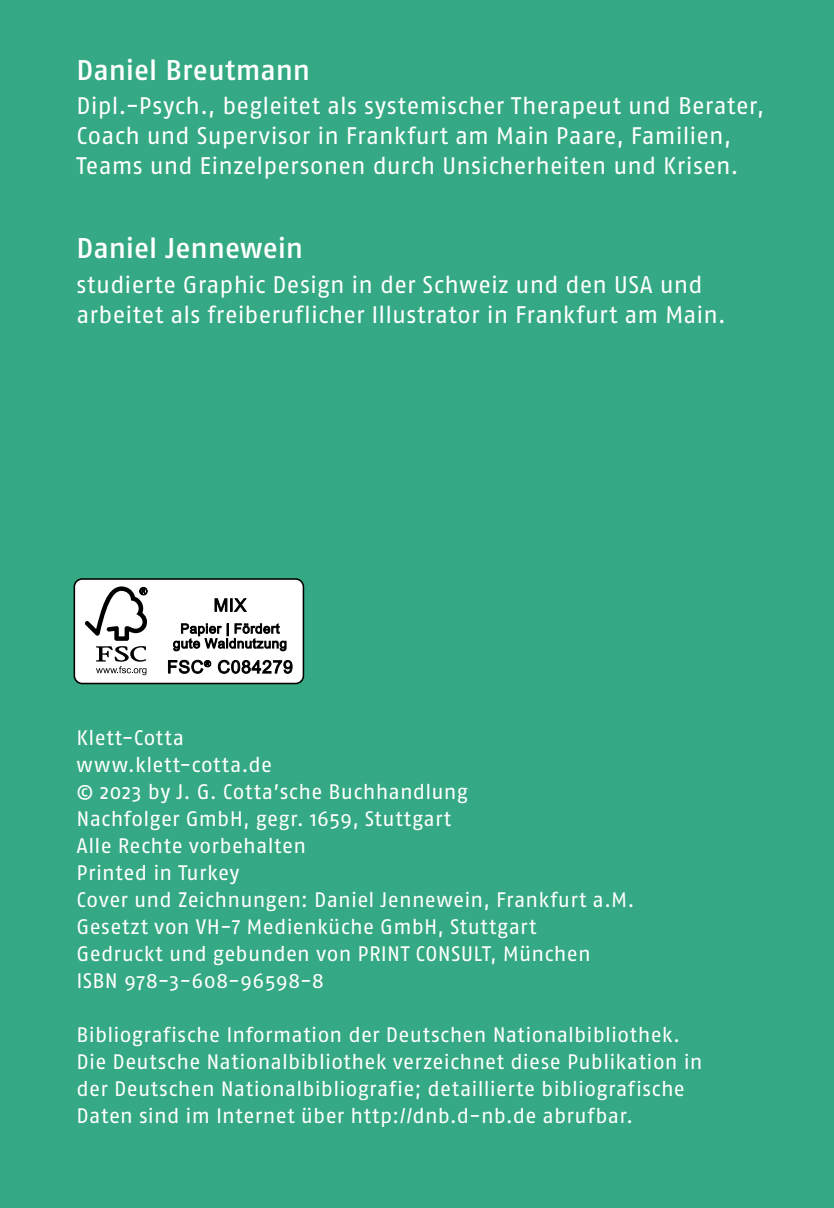
<style>
.page{position:relative;width:834px;height:1208px;background:#fff}
.page>*{position:absolute;margin:0;border:0;box-sizing:border-box;transform-origin:0 0}
.t1{font:500 28.5px "Fago No";letter-spacing:-.005em;color:#fff}
.t2{font:24px/30px "Fago No";letter-spacing:.005em;color:#fff}
.t3{font:21px/27px "Fago No";letter-spacing:.01em;color:#fff}
</style>
<div class="page">
<div style="left:0;top:0;width:833px;height:1208px;background:#34a983"></div>
<div style="left:74px;top:579px;width:229px;height:104px;background:#fff;border-radius:8px"></div>
<div style="left:74px;top:578px;width:230px;height:106px;border:2px solid #000;border-radius:8px"></div>
<svg style="left:85px;top:586px;width:63px;height:89px"></svg>
<svg style="left:214px;top:598px;width:33px;height:14px"></svg>
<svg style="left:173px;top:623px;width:113px;height:28px"></svg>
<svg style="left:168px;top:659px;width:43px;height:15px"></svg>
<svg style="left:217px;top:659px;width:76px;height:15px"></svg>
<h1 class="t1" style="left:77px;top:54px;width:235px">Daniel Breutmann</h1>
<p class="t2" style="left:77px;top:91px;width:689px">Dipl.-Psych., begleitet als systemischer Therapeut und Berater,<br>Coach und Supervisor in Frankfurt am Main Paare, Familien,<br>Teams und Einzelpersonen durch Unsicherheiten und Krisen.</p>
<h1 class="t1" style="left:77px;top:232px;width:228px">Daniel Jennewein</h1>
<p class="t2" style="left:77px;top:269px;width:651px">studierte Graphic Design in der Schweiz und den USA und arbeitet als freiberuflicher Illustrator in Frankfurt am Main.</p>
<p class="t3" style="left:77px;top:724px;width:559px">Klett-Cotta<br>www.klett-cotta.de<br>© 2023 by J. G. Cotta’sche Buchhandlung<br>Nachfolger GmbH, gegr. 1659, Stuttgart<br>Alle Rechte vorbehalten<br>Printed in Turkey<br>Cover und Zeichnungen: Daniel Jennewein, Frankfurt a.M.<br>Gesetzt von VH-7 Medienküche GmbH, Stuttgart<br>Gedruckt und gebunden von PRINT CONSULT, München ISBN 978-3-608-96598-8</p>
<p class="t3" style="left:77px;top:1021px;width:627px">Bibliografische Information der Deutschen Nationalbibliothek.<br>Die Deutsche Nationalbibliothek verzeichnet diese Publikation in der Deutschen Nationalbibliografie; detaillierte bibliografische Daten sind im Internet über http://dnb.d-nb.de abrufbar.</p>
</div>
